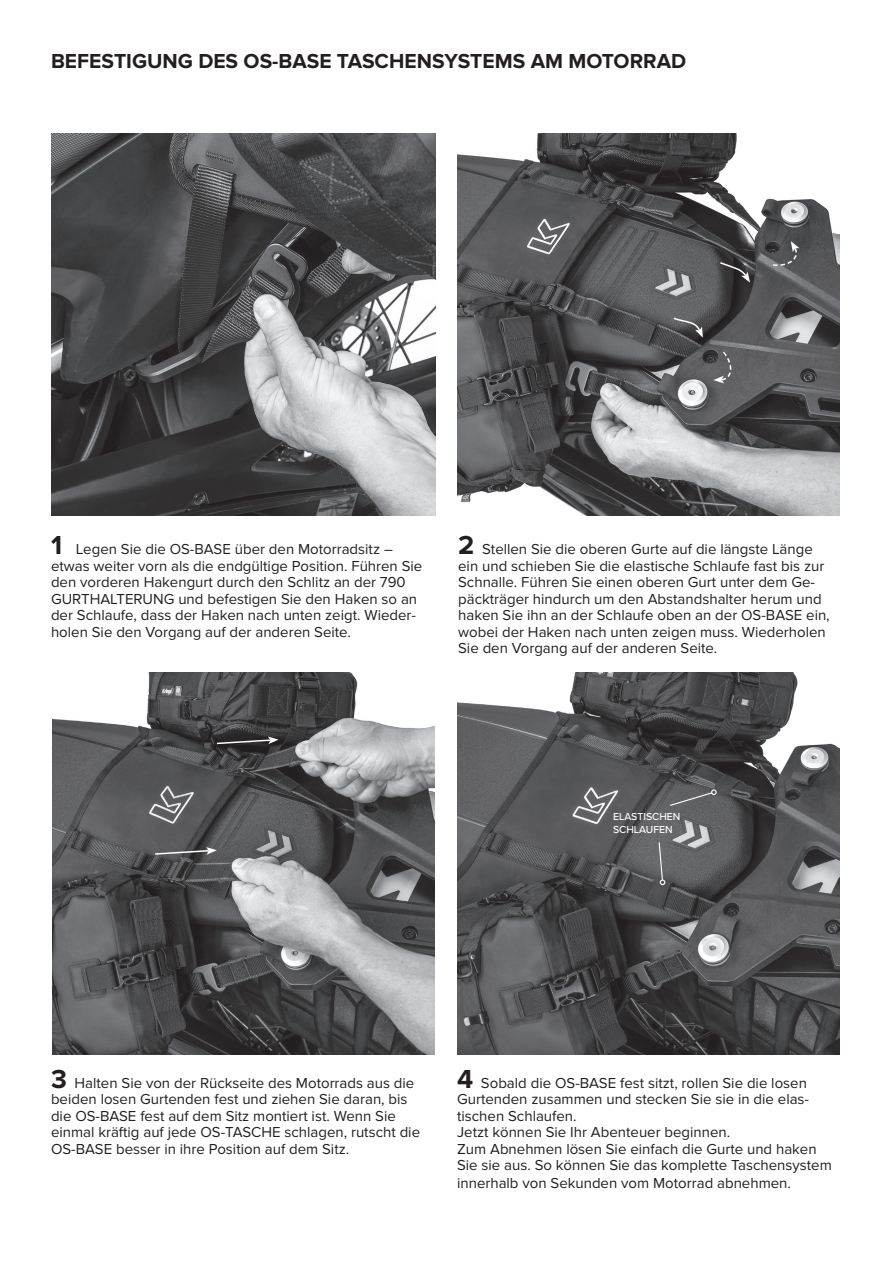
<style>
.page{position:relative;width:893px;height:1263px;background:#fff}
.page>*{position:absolute;margin:0;border:0;box-sizing:border-box;transform-origin:0 0}
.t1{font:700 21px "Proxima Nova";color:#231f20}
.t2{font:15px/16.5px "Proxima Nova";color:#231f20}
.t3{font:500 10.5px/12.6px "Proxima Nova";color:#fff}
.s1{font-weight:700;font-size:27px}
</style>
<div class="page">
<img style="left:51px;top:133px;width:385px;height:383px">
<img style="left:457px;top:133px;width:383px;height:383px">
<img style="left:52px;top:673px;width:383px;height:381px">
<img style="left:457px;top:673px;width:383px;height:381px">
<svg style="left:672px;top:316px;width:31px;height:22px"></svg>
<svg style="left:718px;top:261px;width:32px;height:22px"></svg>
<svg style="left:713px;top:350px;width:22px;height:33px"></svg>
<svg style="left:771px;top:241px;width:29px;height:26px"></svg>
<svg style="left:215px;top:736px;width:64px;height:9px"></svg>
<svg style="left:154px;top:847px;width:63px;height:8px"></svg>
<svg style="left:669px;top:789px;width:48px;height:18px"></svg>
<svg style="left:658px;top:841px;width:6px;height:40px"></svg>
<div style="left:659px;top:879px;width:7px;height:6px;border:1px solid #fff;border-radius:50%"></div>
<h1 class="t1" style="left:51px;top:49px;width:637px">BEFESTIGUNG DES OS-BASE TASCHENSYSTEMS AM MOTORRAD</h1>
<p class="t2" style="left:51px;top:541px;width:373px"><span class="s1">1</span> Legen Sie die OS-BASE über den Motorradsitz – etwas weiter vorn als die endgültige Position. Führen Sie den vorderen Hakengurt durch den Schlitz an der 790<br>GURTHALTERUNG und befestigen Sie den Haken so an der Schlaufe, dass der Haken nach unten zeigt. Wieder&shy;holen Sie den Vorgang auf der anderen Seite.</p>
<p class="t2" style="left:458px;top:541px;width:373px"><span class="s1">2</span> Stellen Sie die oberen Gurte auf die längste Länge ein und schieben Sie die elastische Schlaufe fast bis zur Schnalle. Führen Sie einen oberen Gurt unter dem Ge&shy;päckträger hindurch um den Abstandshalter herum und haken Sie ihn an der Schlaufe oben an der OS-BASE ein, wobei der Haken nach unten zeigen muss. Wiederholen Sie den Vorgang auf der anderen Seite.</p>
<p class="t3" style="left:613px;top:810px;width:69px">ELASTISCHEN<br>SCHLAUFEN</p>
<p class="t2" style="left:51px;top:1074px;width:371px"><span class="s1">3</span> Halten Sie von der Rückseite des Motorrads aus die beiden losen Gurtenden fest und ziehen Sie daran, bis die OS-BASE fest auf dem Sitz montiert ist. Wenn Sie einmal kräftig auf jede OS-TASCHE schlagen, rutscht die OS-BASE besser in ihre Position auf dem Sitz.</p>
<p class="t2" style="left:457px;top:1074px;width:376px"><span class="s1">4</span> Sobald die OS-BASE fest sitzt, rollen Sie die losen Gurtenden zusammen und stecken Sie sie in die elas&shy;tischen Schlaufen.<br>Jetzt können Sie Ihr Abenteuer beginnen.<br>Zum Abnehmen lösen Sie einfach die Gurte und haken Sie sie aus. So können Sie das komplette Taschensystem</p>
<p class="t2" style="left:457px;top:1175px;width:335px">innerhalb von Sekunden vom Motorrad abnehmen.</p>
</div>
